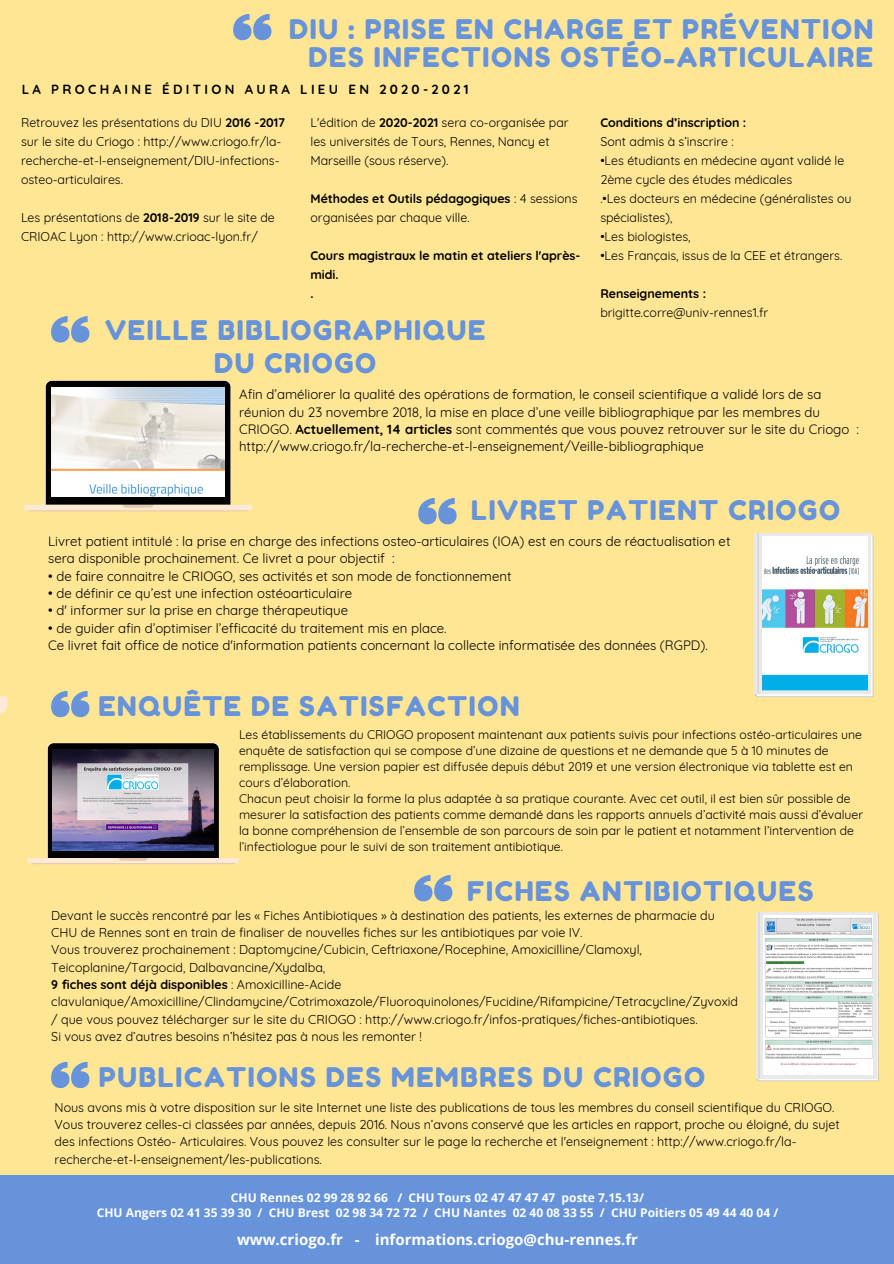
<style>
.page{position:relative;width:894px;height:1264px;background:#fff}
.page>*{position:absolute;margin:0;border:0;box-sizing:border-box;transform-origin:0 0}
.t1{font:27px/27.5px "Fredoka One";letter-spacing:.06em;color:#6693da;text-align:right}
.t2{font:700 15px "Open Sans";color:#fff}
.t3{font:13.2px/17.4px "Quicksand";color:#000}
.t4{font:700 13.2px "Quicksand";letter-spacing:.25em;color:#000}
.t5{font:12.6px/17.4px "Quicksand";color:#000}
.t6{font:12.45px/19px "Quicksand";color:#000}
.t7{font:700 12.45px/19px "Quicksand";color:#000}
.t8{font:12.3px/16px "Quicksand";color:#000}
.t9{font:700 12px/15.8px "Open Sans";color:#fff;text-align:center}
.s1{font-weight:700}
</style>
<div class="page">
<div style="left:0;top:0;width:893px;height:1263px;background:#ffe695"></div>
<div style="left:0;top:1175px;width:893px;height:88px;background:#6693da"></div>
<svg style="left:51px;top:316px;width:38px;height:26px"></svg>
<svg style="left:418px;top:498px;width:38px;height:26px"></svg>
<svg style="left:756px;top:913px;width:122px;height:168px"></svg>
<svg style="left:756px;top:912px;width:120px;height:166px;background:#e8e8e8"></svg>
<img style="left:763px;top:915px;width:109px;height:159px">
<hr style="left:758px;top:912px;width:1px;height:166px;background:#dbdbdb">
<svg style="left:755px;top:534px;width:118px;height:163px"></svg>
<div style="left:754px;top:533px;width:117px;height:161px;background:linear-gradient(to right,#e8e8e8,#e9e9ea)"></div>
<img style="left:762px;top:536px;width:105px;height:154px">
<hr style="left:756px;top:533px;width:2px;height:161px;background:#dbdbdb">
<svg style="left:0;top:696px;width:7px;height:17px"></svg>
<svg style="left:27px;top:742px;width:212px;height:122px"></svg>
<img style="left:53px;top:750px;width:160px;height:100px">
<svg style="left:24px;top:380px;width:228px;height:131px"></svg>
<img style="left:51px;top:388px;width:174px;height:108px">
<svg style="left:51px;top:691px;width:38px;height:26px"></svg>
<svg style="left:233px;top:14px;width:38px;height:26px"></svg>
<svg style="left:414px;top:875px;width:38px;height:26px"></svg>
<svg style="left:51px;top:1062px;width:38px;height:25px"></svg>
<h1 class="t1" style="left:289px;top:16px;width:585px">DIU : PRISE EN CHARGE ET PRÉVENTION<br>DES INFECTIONS OSTÉO-ARTICULAIRE</h1>
<p class="t4" style="left:22px;top:81px;width:448px">LA PROCHAINE ÉDITION AURA LIEU EN 2020-2021</p>
<p class="t6" style="left:21px;top:113px;width:266px">Retrouvez les présentations du DIU <span class="s1">2016 -2017 </span>sur le site du Criogo : http://www.criogo.fr/la&shy;recherche-et-l-enseignement/DIU-infections&shy;osteo-articulaires.</p>
<p class="t6" style="left:21px;top:208px;width:255px">Les présentations de <span class="s1">2018-2019</span> sur le site de<br>CRIOAC Lyon : http://www.crioac-lyon.fr/</p>
<p class="t6" style="left:310px;top:113px;width:259px">L'édition de <span class="s1">2020-2021</span> sera co-organisée par les universités de Tours, Rennes, Nancy et<br>Marseille (sous réserve).</p>
<p class="t6" style="left:310px;top:189px;width:268px"><span class="s1">Méthodes et Outils pédagogiques</span> : 4 sessions organisées par chaque ville.</p>
<p class="t7" style="left:310px;top:246px;width:271px">Cours magistraux le matin et ateliers l'après&shy;midi.<br>.</p>
<h1 class="t1" style="left:105px;top:314px;width:381px;line-height:32.1px;text-align:center">VEILLE BIBLIOGRAPHIQUE<br>DU CRIOGO</h1>
<p class="t3" style="left:239px;top:385px;width:621px">Afin d’améliorer la qualité des opérations de formation, le conseil scientifique a validé lors de sa réunion du 23 novembre 2018, la mise en place d’une veille bibliographique par les membres du CRIOGO. <span class="s1">Actuellement, 14 articles</span> sont commentés que vous pouvez retrouver sur le site du Criogo : http://www.criogo.fr/la-recherche-et-l-enseignement/Veille-bibliographique</p>
<p class="t7" style="left:600px;top:113px;width:147px">Conditions d’inscription :</p>
<p class="t6" style="left:600px;top:132px;width:135px">Sont admis à s’inscrire :</p>
<p class="t6" style="left:600px;top:151px;width:252px">•Les étudiants en médecine ayant validé le 2ème cycle des études médicales<br>.•Les docteurs en médecine (généralistes ou spécialistes),</p>
<p class="t6" style="left:600px;top:227px;width:92px">•Les biologistes,</p>
<p class="t6" style="left:600px;top:246px;width:243px">•Les Français, issus de la CEE et étrangers.</p>
<p class="t7" style="left:600px;top:284px;width:107px">Renseignements :</p>
<p class="t6" style="left:600px;top:303px;width:169px">brigitte.corre@univ-rennes1.fr</p>
<h1 class="t1" style="left:471px;top:497px;width:370px">LIVRET PATIENT CRIOGO</h1>
<p class="t3" style="left:48px;top:532px;width:683px">Livret patient intitulé : la prise en charge des infections osteo-articulaires (IOA) est en cours de réactualisation et sera disponible prochainement. Ce livret a pour objectif :</p>
<p class="t3" style="left:48px;top:567px;width:464px">• de faire connaitre le CRIOGO, ses activités et son mode de fonctionnement</p>
<p class="t3" style="left:48px;top:584px;width:305px">• de définir ce qu’est une infection ostéoarticulaire</p>
<p class="t3" style="left:48px;top:601px;width:301px">• d' informer sur la prise en charge thérapeutique</p>
<p class="t3" style="left:48px;top:619px;width:660px">• de guider afin d’optimiser l’efficacité du traitement mis en place.<br>Ce livret fait office de notice d'information patients concernant la collecte informatisée des données (RGPD).</p>
<h1 class="t1" style="left:98px;top:692px;width:422px">ENQUÊTE DE SATISFACTION</h1>
<p class="t8" style="left:239px;top:726px;width:625px">Les établissements du CRIOGO proposent maintenant aux patients suivis pour infections ostéo-articulaires une enquête de satisfaction qui se compose d’une dizaine de questions et ne demande que 5 à 10 minutes de remplissage. Une version papier est diffusée depuis début 2019 et une version électronique via tablette est en cours d’élaboration.<br>Chacun peut choisir la forme la plus adaptée à sa pratique courante. Avec cet outil, il est bien sûr possible de mesurer la satisfaction des patients comme demandé dans les rapports annuels d’activité mais aussi d’évaluer la bonne compréhension de l’ensemble de son parcours de soin par le patient et notamment l’intervention de l’infectiologue pour le suivi de son traitement antibiotique.</p>
<h1 class="t1" style="left:467px;top:877px;width:347px">FICHES ANTIBIOTIQUES</h1>
<p class="t5" style="left:51px;top:906px;width:688px">Devant le succès rencontré par les « Fiches Antibiotiques » à destination des patients, les externes de pharmacie du CHU de Rennes sont en train de finaliser de nouvelles fiches sur les antibiotiques par voie IV.<br>Vous trouverez prochainement : Daptomycine/Cubicin, Ceftriaxone/Rocephine, Amoxicilline/Clamoxyl, Teicoplanine/Targocid, Dalbavancine/Xydalba,<br><span class="s1">9 fiches sont déjà disponibles</span> : Amoxicilline-Acide clavulanique/Amoxicilline/Clindamycine/Cotrimoxazole/Fluoroquinolones/Fucidine/Rifampicine/Tetracycline/Zyvoxid / que vous pouvez télécharger sur le site du CRIOGO : http://www.criogo.fr/infos-pratiques/fiches-antibiotiques.<br>Si vous avez d’autres besoins n’hésitez pas à nous les remonter !</p>
<h1 class="t1" style="left:99px;top:1063px;width:607px">PUBLICATIONS DES MEMBRES DU CRIOGO</h1>
<p class="t5" style="left:55px;top:1098px;width:786px">Nous avons mis à votre disposition sur le site Internet une liste des publications de tous les membres du conseil scientifique du CRIOGO.<br>Vous trouverez celles-ci classées par années, depuis 2016. Nous n’avons conservé que les articles en rapport, proche ou éloigné, du sujet des infections Ostéo- Articulaires. Vous pouvez les consulter sur le page la recherche et l'enseignement : http://www.criogo.fr/la&shy;recherche-et-l-enseignement/les-publications.</p>
<p class="t9" style="left:97px;top:1188px;width:683px">CHU Rennes 02 99 28 92 66 / CHU Tours 02 47 47 47 47 poste 7.15.13/<br>CHU Angers 02 41 35 39 30 / CHU Brest 02 98 34 72 72 / CHU Nantes 02 40 08 33 55 / CHU Poitiers 05 49 44 40 04 /</p>
<p class="t2" style="left:237px;top:1229px;width:402px">www.criogo.fr - informations.criogo@chu-rennes.fr</p>
</div>
